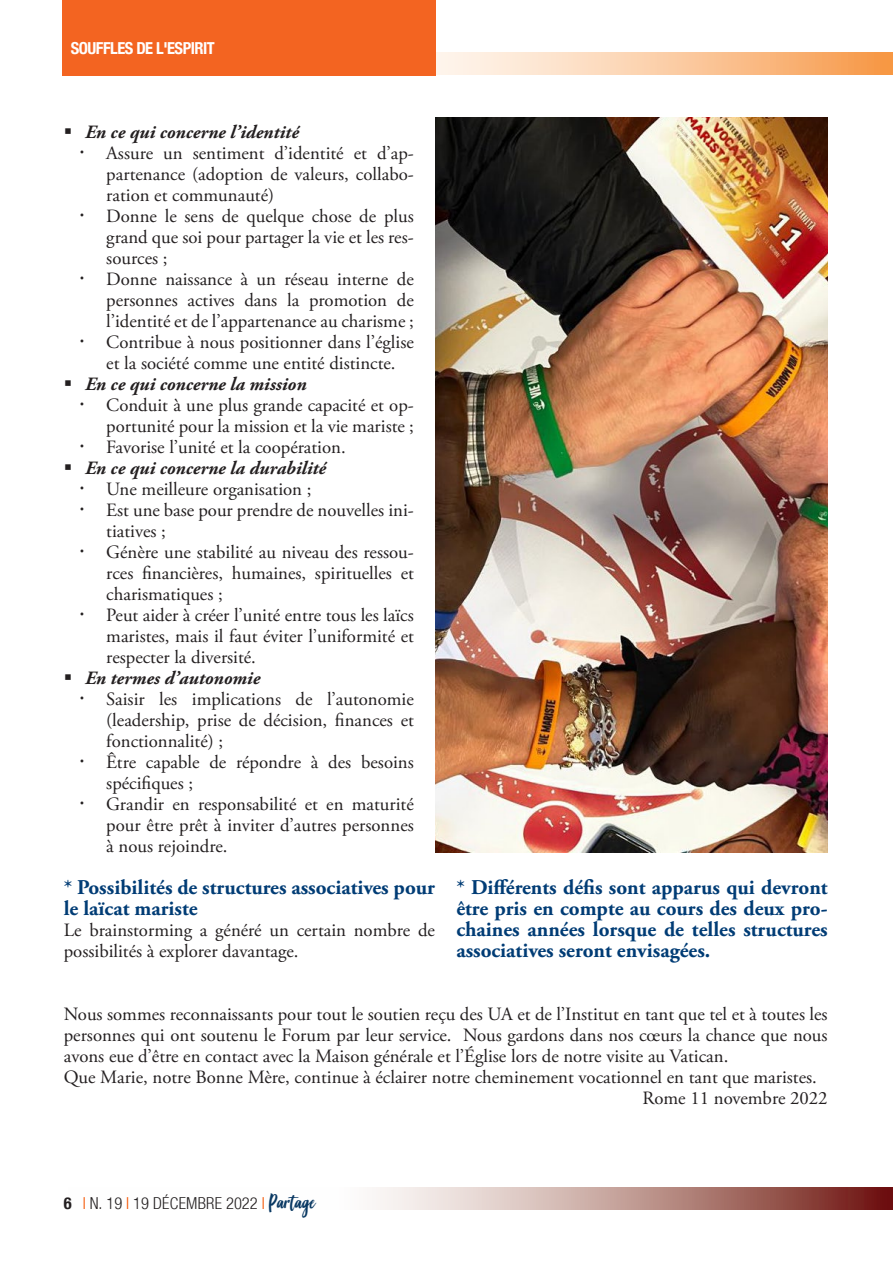
<style>
.page{position:relative;width:893px;height:1263px;background:#fff}
.page>*{position:absolute;margin:0;border:0;box-sizing:border-box;transform-origin:0 0}
.Heading_6{font:700 21px/21px "Adobe Garamond Pro";color:#013c75}
.t1{font:18.75px/21px "Adobe Garamond Pro";color:#231f20;text-align:justify}
.t2{font:italic 700 18.75px "Adobe Garamond Pro";color:#231f20}
.t3{font:300 condensed 16.5px "Helvetica Neue";letter-spacing:.015em;color:#231f20}
.Testo_normal{font:700 condensed 16.5px "Helvetica Neue";letter-spacing:-.03em;color:#fff}
.Testo_normal-2{font:700 condensed 16.5px "Helvetica Neue";color:#fff}
.s1{font-weight:700}
.s2{color:#f45706}
.s3{font-family:"Good Vibes";font-weight:400;font-stretch:normal;font-size:22.5px;color:#0a3963}
</style>
<div class="page">
<svg style="left:376px;top:1187px;width:517px;height:22px;background:#bb928c"></svg>
<svg style="left:436px;top:53px;width:457px;height:22px;background:#fbcba1"></svg>
<div style="left:62px;top:0;width:374px;height:75px;background:#f36421"></div>
<img style="left:435px;top:117px;width:393px;height:735px">
<p class="Testo_normal" style="left:71px;top:34px;width:146px">SOUFFLES DE L'ESPIRIT</p>
<p class="Testo_normal-2" style="left:71px;top:34px;width:150px">LAY MARIST VOCATION</p>
<p class="t2" style="left:64px;top:121px;width:237px">▪ En ce qui concerne l’identité</p>
<p class="t1" style="left:106px;top:143px;width:309px">Assure un sentiment d’identité et d’ap&shy;partenance (adoption de valeurs, collabo&shy;ration et communauté)</p>
<p class="t1" style="left:106px;top:206px;width:309px">Donne le sens de quelque chose de plus grand que soi pour partager la vie et les res&shy;sources ;</p>
<p class="t1" style="left:106px;top:269px;width:309px">Donne naissance à un réseau interne de personnes actives dans la promotion de l’identité et de l’appartenance au charisme ;</p>
<p class="t1" style="left:106px;top:332px;width:309px">Contribue à nous positionner dans l’église et la société comme une entité distincte.</p>
<p class="t2" style="left:64px;top:373px;width:244px">▪ En ce qui concerne la mission</p>
<p class="t1" style="left:106px;top:395px;width:309px">Conduit à une plus grande capacité et op&shy;portunité pour la mission et la vie mariste ;</p>
<p class="t1" style="left:106px;top:437px;width:241px">Favorise l’unité et la coopération.</p>
<p class="t2" style="left:64px;top:457px;width:264px">▪ En ce qui concerne la durabilité</p>
<p class="t1" style="left:106px;top:479px;width:207px">Une meilleure organisation ;</p>
<p class="t1" style="left:106px;top:500px;width:309px">Est une base pour prendre de nouvelles ini&shy;tiatives ;</p>
<p class="t1" style="left:106px;top:542px;width:309px">Génère une stabilité au niveau des ressou&shy;rces financières, humaines, spirituelles et charismatiques ;</p>
<p class="t1" style="left:106px;top:605px;width:309px">Peut aider à créer l’unité entre tous les laïcs maristes, mais il faut éviter l’uniformité et respecter la diversité.</p>
<p class="t2" style="left:64px;top:667px;width:198px">▪ En termes d’autonomie</p>
<p class="t1" style="left:106px;top:689px;width:309px">Saisir les implications de l’autonomie (leadership, prise de décision, finances et fonctionnalité) ;</p>
<p class="t1" style="left:106px;top:752px;width:309px">Être capable de répondre à des besoins spécifiques ;</p>
<p class="t1" style="left:106px;top:794px;width:309px">Grandir en responsabilité et en maturité pour être prêt à inviter d’autres personnes à nous rejoindre.</p>
<p class="Heading_6" style="left:64px;top:877px;width:373px">* Possibilités de structures associatives pour le laïcat mariste</p>
<p class="t1" style="left:64px;top:920px;width:373px">Le brainstorming a généré un certain nombre de possibilités à explorer davantage.</p>
<p class="Heading_6" style="left:456px;top:877px;width:373px;text-align:justify">* Différents défis sont apparus qui devront être pris en compte au cours des deux pro&shy;chaines années lorsque de telles structures associatives seront envisagées.</p>
<p class="t1" style="left:64px;top:1004px;width:765px">Nous sommes reconnaissants pour tout le soutien reçu des UA et de l’Institut en tant que tel et à toutes les personnes qui ont soutenu le Forum par leur service. Nous gardons dans nos cœurs la chance que nous avons eue d’être en contact avec la Maison générale et l’Église lors de notre visite au Vatican.</p>
<p class="t1" style="left:64px;top:1067px;width:755px">Que Marie, notre Bonne Mère, continue à éclairer notre cheminement vocationnel en tant que maristes.</p>
<p class="t1" style="left:642px;top:1088px;width:187px">Rome 11 novembre 2022</p>
<p class="t3" style="left:64px;top:1194px;width:253px"><span class="s1">6</span> <span class="s2">I</span> N. 19 <span class="s2">I</span> 19 DÉCEMBRE 2022 <span class="s2">I</span> <span class="s3">Partage</span></p>
</div>
